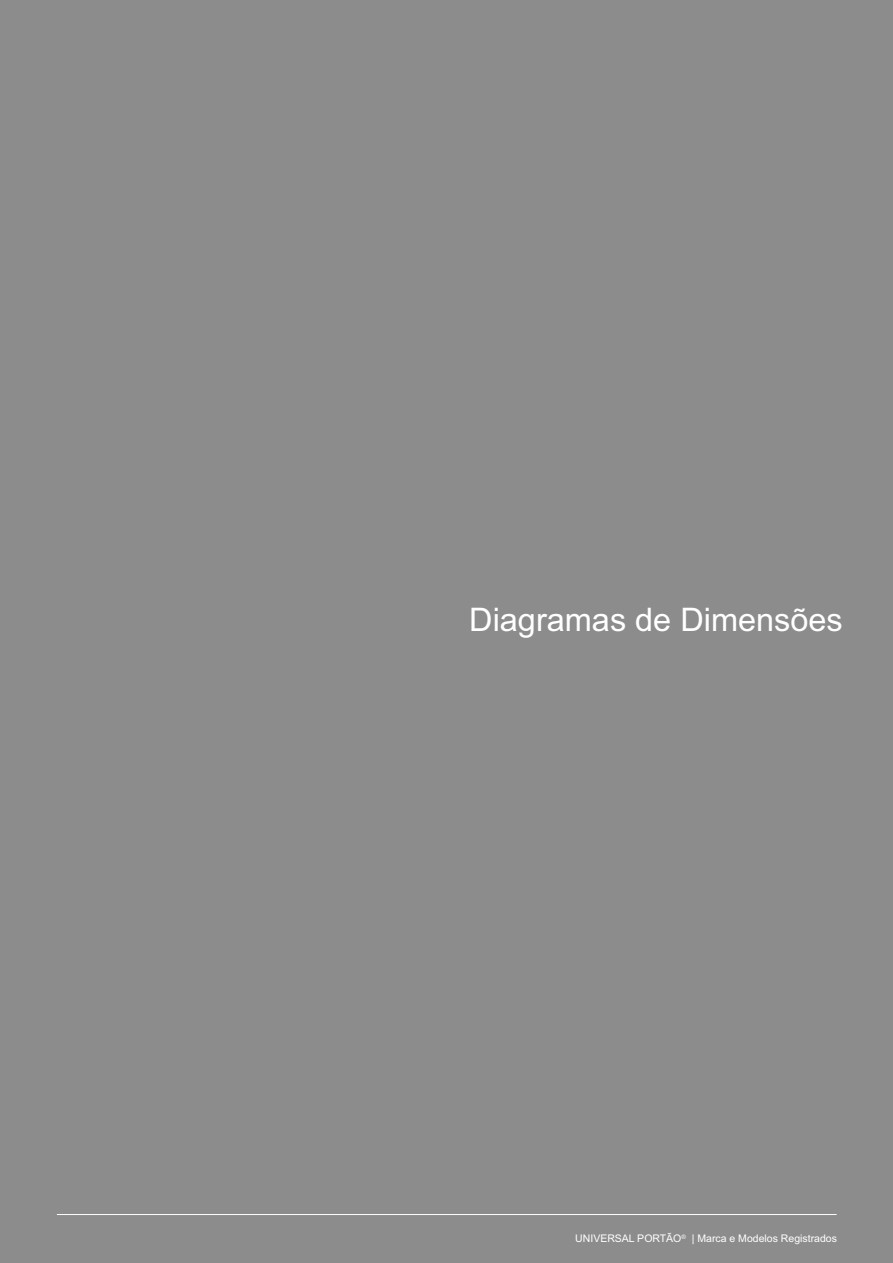
<style>
.page{position:relative;width:893px;height:1263px;background:#fff}
.page>*{position:absolute;margin:0;border:0;box-sizing:border-box;transform-origin:0 0}
.t1{font:32.4px "Arial";color:#fff}
.t2{font:10.5px "Arial";color:#fff}
.t3{font:6.15px "Arial";color:#fff}
</style>
<div class="page">
<div style="left:0;top:0;width:893px;height:1262px;background:#8c8c8c"></div>
<hr style="left:57px;top:1214px;width:780px;height:1px;background:#fff">
<h1 class="t1" style="left:469px;top:607px;width:375px">Diagramas de Dimensões</h1>
<p class="t2" style="left:575px;top:1234px;width:263px">UNIVERSAL PORTÃO | Marca e Modelos Registrados</p>
<p class="t3" style="left:681px;top:1234px;width:6px">®</p>
</div>
